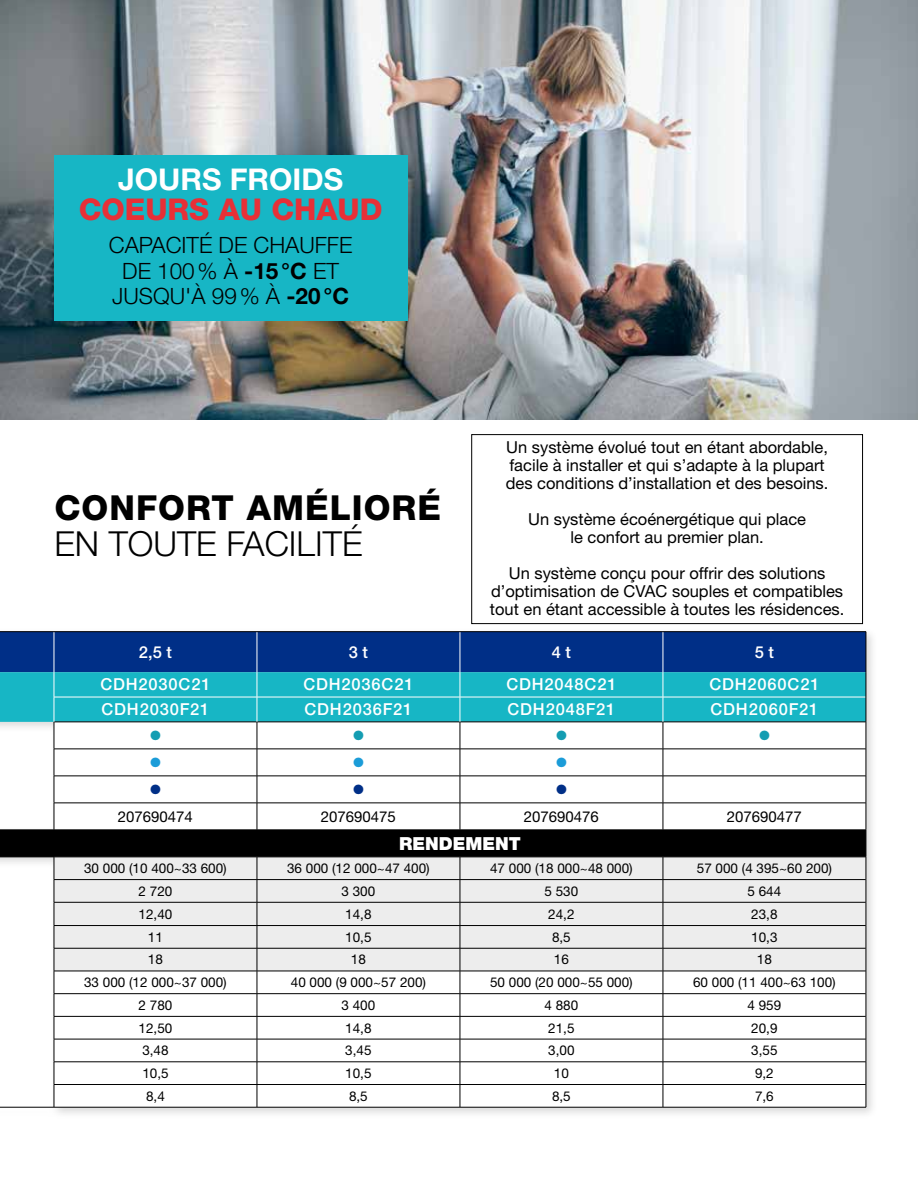
<style>
.page{position:relative;width:918px;height:1188px;background:#fff}
.page>*{position:absolute;margin:0;border:0;box-sizing:border-box;transform-origin:0 0}
.t1{font:800 34.5px "Helvetica Neue LT Pro";letter-spacing:.03em;color:#000}
.t2{font:300 34.5px "Helvetica Neue LT Pro";color:#000}
.t3{font:800 30px "Helvetica Neue LT Pro";color:#e73037}
.t4{font:700 30px "Helvetica Neue LT Pro";color:#fff}
.t5{font:27px "Helvetica Neue LT Pro";color:#149db2}
.t6{font:27px "Helvetica Neue LT Pro";color:#1b9cd8}
.t7{font:27px "Helvetica Neue LT Pro";color:#002f87}
.t8{font:300 22.5px/25.5px "Helvetica Neue LT Pro";color:#000;text-align:center}
.t9{font:900 18px "Helvetica Neue LT Pro";color:#fff}
.t10{font:16.5px/18px "Helvetica Neue LT Pro";color:#000;text-align:center}
.t11{font:500 16.5px "Helvetica Neue LT Pro";letter-spacing:.05em;color:#fff}
.t12{font:15px "Helvetica Neue LT Pro";color:#000}
.t13{font:13.5px "Helvetica Neue LT Pro";color:#000}
.s1{font-weight:700}
</style>
<div class="page">
<img style="left:0;top:0;width:918px;height:420px">
<div style="left:472px;top:434px;width:391px;height:190px;border:1px solid #000"></div>
<div style="left:54px;top:155px;width:353px;height:166px;background:#17b6c5"></div>
<div style="left:0;top:627px;width:879px;height:493px;background:#000;opacity:.15"></div>
<hr style="left:0;top:631px;width:54px;height:1px;background:#000">
<hr style="left:54px;top:631px;width:203px;height:1px;background:#000">
<hr style="left:257px;top:631px;width:203px;height:1px;background:#000">
<hr style="left:460px;top:631px;width:203px;height:1px;background:#000">
<hr style="left:663px;top:631px;width:203px;height:1px;background:#000">
<svg style="left:0;top:632px;width:867px;height:475px"></svg>
<hr style="left:0;top:857px;width:54px;height:1px;background:#000">
<hr style="left:54px;top:857px;width:203px;height:1px;background:#000">
<hr style="left:257px;top:857px;width:203px;height:1px;background:#000">
<hr style="left:460px;top:857px;width:203px;height:1px;background:#000">
<hr style="left:663px;top:857px;width:203px;height:1px;background:#000">
<hr style="left:0;top:1107px;width:54px;height:1px;background:#000">
<hr style="left:54px;top:1107px;width:203px;height:1px;background:#000">
<hr style="left:257px;top:1107px;width:203px;height:1px;background:#000">
<hr style="left:460px;top:1107px;width:203px;height:1px;background:#000">
<hr style="left:663px;top:1107px;width:203px;height:1px;background:#000">
<h2 class="t4" style="left:118px;top:161px;width:227px">JOURS FROIDS</h2>
<h2 class="t3" style="left:79px;top:191px;width:305px">COEURS AU CHAUD</h2>
<h3 class="t8" style="left:109px;top:232px;width:245px">CAPACITÉ DE CHAUFFE<br>DE 100% À <span class="s1">-15°C</span> ET<br>JUSQU'À 99% À <span class="s1">-20°C</span></h3>
<h1 class="t1" style="left:54px;top:487px;width:388px">CONFORT AMÉLIORÉ</h1>
<h1 class="t2" style="left:54px;top:522px;width:310px">EN TOUTE FACILITÉ</h1>
<p class="t10" style="left:506px;top:438px;width:324px;text-align:left">Un système évolué tout en étant abordable, facile à installer et qui s’adapte à la plupart des conditions d’installation et des besoins.</p>
<p class="t10" style="left:528px;top:510px;width:279px">Un système écoénergétique qui place le confort au premier plan.</p>
<p class="t10" style="left:490px;top:564px;width:356px">Un système conçu pour offrir des solutions d’optimisation de CVAC souples et compatibles tout en étant accessible à toutes les résidences.</p>
<p class="t11" style="left:139px;top:642px;width:35px">2,5 t</p>
<p class="t11" style="left:349px;top:642px;width:21px">3 t</p>
<p class="t11" style="left:552px;top:642px;width:21px">4 t</p>
<p class="t11" style="left:755px;top:642px;width:21px">5 t</p>
<p class="t11" style="left:100px;top:675px;width:112px">CDH2030C21</p>
<p class="t11" style="left:303px;top:675px;width:112px">CDH2036C21</p>
<p class="t11" style="left:506px;top:675px;width:112px">CDH2048C21</p>
<p class="t11" style="left:709px;top:675px;width:112px">CDH2060C21</p>
<p class="t11" style="left:101px;top:700px;width:109px">CDH2030F21</p>
<p class="t11" style="left:304px;top:700px;width:109px">CDH2036F21</p>
<p class="t11" style="left:507px;top:700px;width:109px">CDH2048F21</p>
<p class="t11" style="left:710px;top:700px;width:109px">CDH2060F21</p>
<h3 class="t5" style="left:149px;top:719px;width:15px">•</h3>
<h3 class="t5" style="left:352px;top:719px;width:15px">•</h3>
<h3 class="t5" style="left:555px;top:719px;width:15px">•</h3>
<h3 class="t5" style="left:758px;top:719px;width:15px">•</h3>
<h3 class="t6" style="left:149px;top:746px;width:15px">•</h3>
<h3 class="t6" style="left:352px;top:746px;width:15px">•</h3>
<h3 class="t6" style="left:555px;top:746px;width:15px">•</h3>
<h3 class="t7" style="left:149px;top:773px;width:15px">•</h3>
<h3 class="t7" style="left:352px;top:773px;width:15px">•</h3>
<h3 class="t7" style="left:555px;top:773px;width:15px">•</h3>
<p class="t12" style="left:118px;top:807px;width:77px">207690474</p>
<p class="t12" style="left:321px;top:807px;width:77px">207690475</p>
<p class="t12" style="left:524px;top:807px;width:77px">207690476</p>
<p class="t12" style="left:727px;top:807px;width:77px">207690477</p>
<p class="t9" style="left:399px;top:833px;width:123px">RENDEMENT</p>
<p class="t13" style="left:84px;top:860px;width:144px">30 000 (10 400~33 600)</p>
<p class="t13" style="left:287px;top:860px;width:144px">36 000 (12 000~47 400)</p>
<p class="t13" style="left:490px;top:860px;width:144px">47 000 (18 000~48 000)</p>
<p class="t13" style="left:697px;top:860px;width:137px">57 000 (4 395~60 200)</p>
<p class="t13" style="left:139px;top:883px;width:35px">2 720</p>
<p class="t13" style="left:342px;top:883px;width:35px">3 300</p>
<p class="t13" style="left:545px;top:883px;width:35px">5 530</p>
<p class="t13" style="left:748px;top:883px;width:35px">5 644</p>
<p class="t13" style="left:139px;top:906px;width:35px">12,40</p>
<p class="t13" style="left:345px;top:906px;width:28px">14,8</p>
<p class="t13" style="left:548px;top:906px;width:28px">24,2</p>
<p class="t13" style="left:751px;top:906px;width:28px">23,8</p>
<p class="t13" style="left:148px;top:929px;width:17px">11</p>
<p class="t13" style="left:345px;top:929px;width:28px">10,5</p>
<p class="t13" style="left:552px;top:929px;width:20px">8,5</p>
<p class="t13" style="left:751px;top:929px;width:28px">10,3</p>
<p class="t13" style="left:148px;top:951px;width:17px">18</p>
<p class="t13" style="left:351px;top:951px;width:17px">18</p>
<p class="t13" style="left:554px;top:951px;width:17px">16</p>
<p class="t13" style="left:757px;top:951px;width:17px">18</p>
<p class="t13" style="left:84px;top:974px;width:144px">33 000 (12 000~37 000)</p>
<p class="t13" style="left:291px;top:974px;width:137px">40 000 (9 000~57 200)</p>
<p class="t13" style="left:490px;top:974px;width:144px">50 000 (20 000~55 000)</p>
<p class="t13" style="left:693px;top:974px;width:144px">60 000 (11 400~63 100)</p>
<p class="t13" style="left:139px;top:997px;width:35px">2 780</p>
<p class="t13" style="left:342px;top:997px;width:35px">3 400</p>
<p class="t13" style="left:545px;top:997px;width:35px">4 880</p>
<p class="t13" style="left:748px;top:997px;width:35px">4 959</p>
<p class="t13" style="left:139px;top:1019px;width:35px">12,50</p>
<p class="t13" style="left:345px;top:1019px;width:28px">14,8</p>
<p class="t13" style="left:548px;top:1019px;width:28px">21,5</p>
<p class="t13" style="left:751px;top:1019px;width:28px">20,9</p>
<p class="t13" style="left:142px;top:1042px;width:28px">3,48</p>
<p class="t13" style="left:345px;top:1042px;width:28px">3,45</p>
<p class="t13" style="left:548px;top:1042px;width:28px">3,00</p>
<p class="t13" style="left:751px;top:1042px;width:28px">3,55</p>
<p class="t13" style="left:142px;top:1065px;width:28px">10,5</p>
<p class="t13" style="left:345px;top:1065px;width:28px">10,5</p>
<p class="t13" style="left:554px;top:1065px;width:17px">10</p>
<p class="t13" style="left:755px;top:1065px;width:20px">9,2</p>
<p class="t13" style="left:146px;top:1088px;width:20px">8,4</p>
<p class="t13" style="left:349px;top:1088px;width:20px">8,5</p>
<p class="t13" style="left:552px;top:1088px;width:20px">8,5</p>
<p class="t13" style="left:755px;top:1088px;width:20px">7,6</p>
</div>
